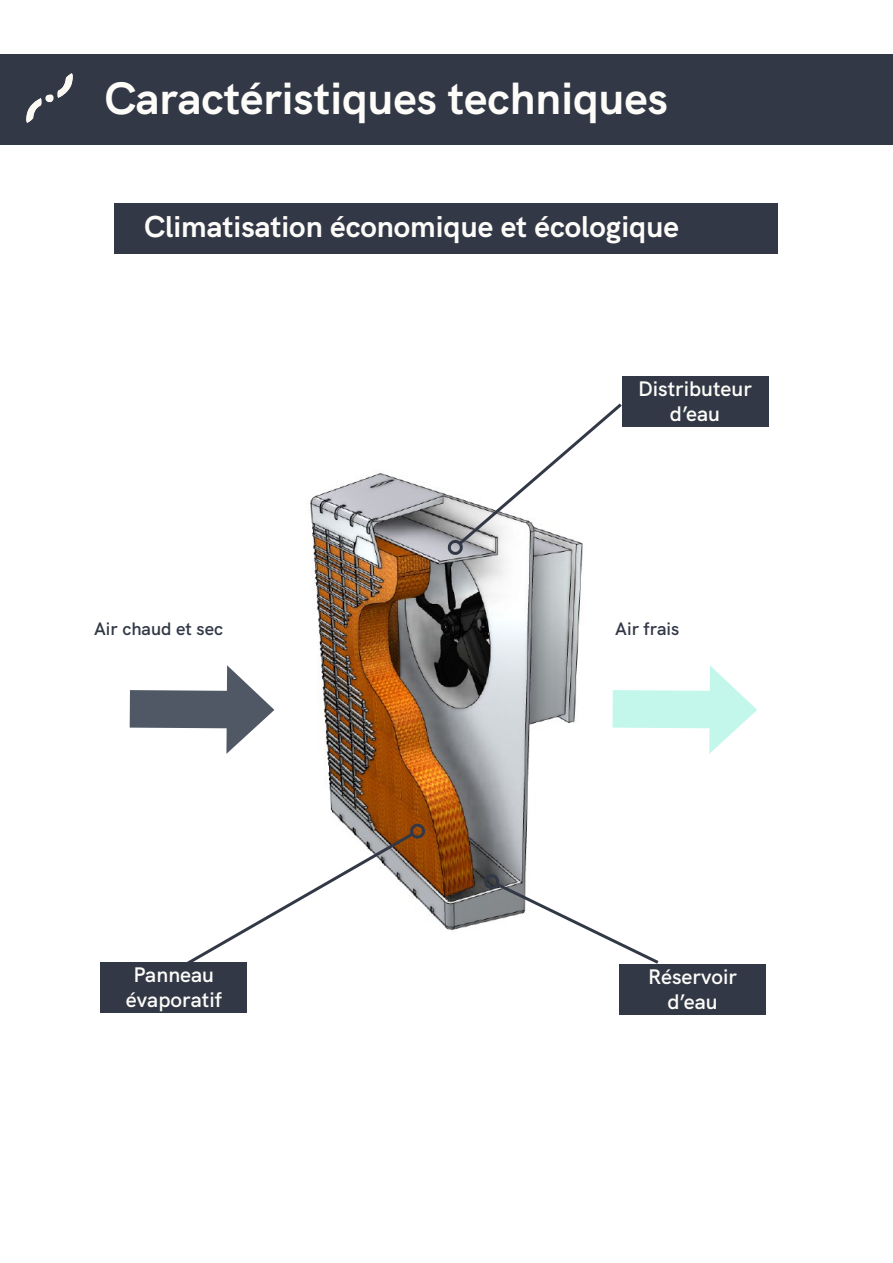
<style>
.page{position:relative;width:893px;height:1263px;background:#fff}
.page>*{position:absolute;margin:0;border:0;box-sizing:border-box;transform-origin:0 0}
.t1{font:700 45px "HK Grotesk";color:#fdfcf9}
.t2{font:700 30px "HK Grotesk";color:#fdfcf9}
.t3{font:600 21px/25.2px "HK Grotesk";color:#fdfcf9;text-align:center}
.t4{font:600 18px "HK Grotesk";color:#323846}
</style>
<div class="page">
<img style="left:310px;top:473px;width:273px;height:458px">
<div style="left:0;top:54px;width:893px;height:91px;background:#323846"></div>
<img style="left:26px;top:73px;width:47px;height:50px">
<div style="left:115px;top:204px;width:663px;height:50px;background:#323846"></div>
<svg style="left:187px;top:830px;width:229px;height:132px"></svg>
<div style="left:410px;top:823px;width:15px;height:16px;border:3px solid #323846;border-radius:50%"></div>
<svg style="left:446px;top:403px;width:179px;height:151px"></svg>
<div style="left:619px;top:964px;width:147px;height:51px;background:#323846"></div>
<div style="left:100px;top:962px;width:147px;height:50px;background:#323846"></div>
<div style="left:622px;top:376px;width:146px;height:50px;background:#323846"></div>
<svg style="left:483px;top:871px;width:176px;height:93px"></svg>
<svg style="left:129px;top:665px;width:146px;height:89px"></svg>
<svg style="left:575px;top:665px;width:182px;height:89px"></svg>
<p class="t1" style="left:104px;top:63px;width:565px">Caractéristiques techniques</p>
<p class="t2" style="left:144px;top:203px;width:536px">Climatisation économique et écologique</p>
<p class="t3" style="left:638px;top:374px;width:115px">Distributeur d’eau</p>
<p class="t4" style="left:94px;top:615px;width:130px">Air chaud et sec</p>
<p class="t4" style="left:615px;top:615px;width:66px">Air frais</p>
<p class="t3" style="left:134px;top:960px;width:82px">Panneau</p>
<p class="t3" style="left:126px;top:985px;width:97px">évaporatif</p>
<p class="t3" style="left:648px;top:962px;width:90px">Réservoir d’eau</p>
</div>
